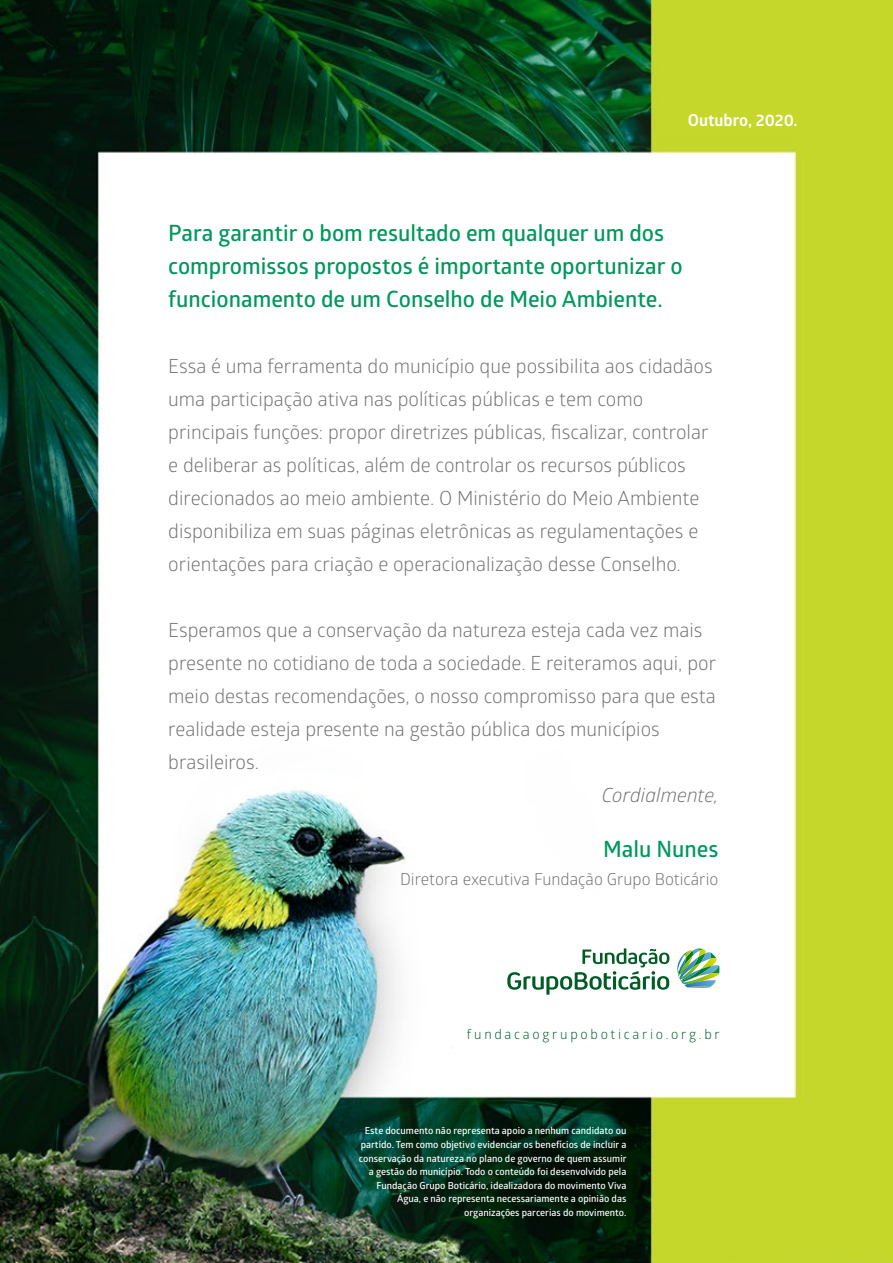
<style>
.page{position:relative;width:893px;height:1263px;background:#fff}
.page>*{position:absolute;margin:0;border:0;box-sizing:border-box;transform-origin:0 0}
.t1{font:600 22.5px/33px "Glober";color:#00985c}
.t2{font:19.5px/33px "Glober";color:#6f7073}
.t3{font:italic 19.5px "Glober";color:#6f7073}
.t4{font:16.5px "Glober";color:#6f7073}
.t5{font:700 16.5px "Glober";color:#fff}
.t6{font:13.5px "Glober";letter-spacing:.2em;color:#005c24}
.t7{font:600 9.75px/13.5px "Glober";color:#fff;text-align:right}
</style>
<div class="page">
<img style="left:0;top:0;width:893px;height:1263px">
<svg style="left:677px;top:948px;width:43px;height:40px"></svg>
<svg style="left:507px;top:948px;width:162px;height:47px"></svg>
<p class="t5" style="left:688px;top:109px;width:111px">Outubro, 2020.</p>
<p class="t1" style="left:168px;top:216px;width:516px">Para garantir o bom resultado em qualquer um dos compromissos propostos é importante oportunizar o funcionamento de um Conselho de Meio Ambiente.</p>
<p class="t2" style="left:168px;top:349px;width:546px">Essa é uma ferramenta do município que possibilita aos cidadãos uma participação ativa nas políticas públicas e tem como principais funções: propor diretrizes públicas, fiscalizar, controlar e deliberar as políticas, além de controlar os recursos públicos direcionados ao meio ambiente. O Ministério do Meio Ambiente disponibiliza em suas páginas eletrônicas as regulamentações e orientações para criação e operacionalização desse Conselho.</p>
<p class="t2" style="left:168px;top:613px;width:549px">Esperamos que a conservação da natureza esteja cada vez mais presente no cotidiano de toda a sociedade. E reiteramos aqui, por meio destas recomendações, o nosso compromisso para que esta realidade esteja presente na gestão pública dos municípios brasileiros.</p>
<p class="t3" style="left:602px;top:782px;width:118px">Cordialmente,</p>
<p class="t1" style="left:603px;top:832px;width:117px">Malu Nunes</p>
<p class="t4" style="left:400px;top:868px;width:320px">Diretora executiva Fundação Grupo Boticário</p>
<p class="t6" style="left:467px;top:1025px;width:254px">fundacaogrupoboticario.org.br</p>
<p class="t7" style="left:359px;top:1124px;width:269px">Este documento não representa apoio a nenhum candidato ou partido. Tem como objetivo evidenciar os benefícios de incluir a conservação da natureza no plano de governo de quem assumir a gestão do município. Todo o conteúdo foi desenvolvido pela Fundação Grupo Boticário, idealizadora do movimento Viva Água, e não representa necessariamente a opinião das organizações parcerias do movimento.</p>
</div>
